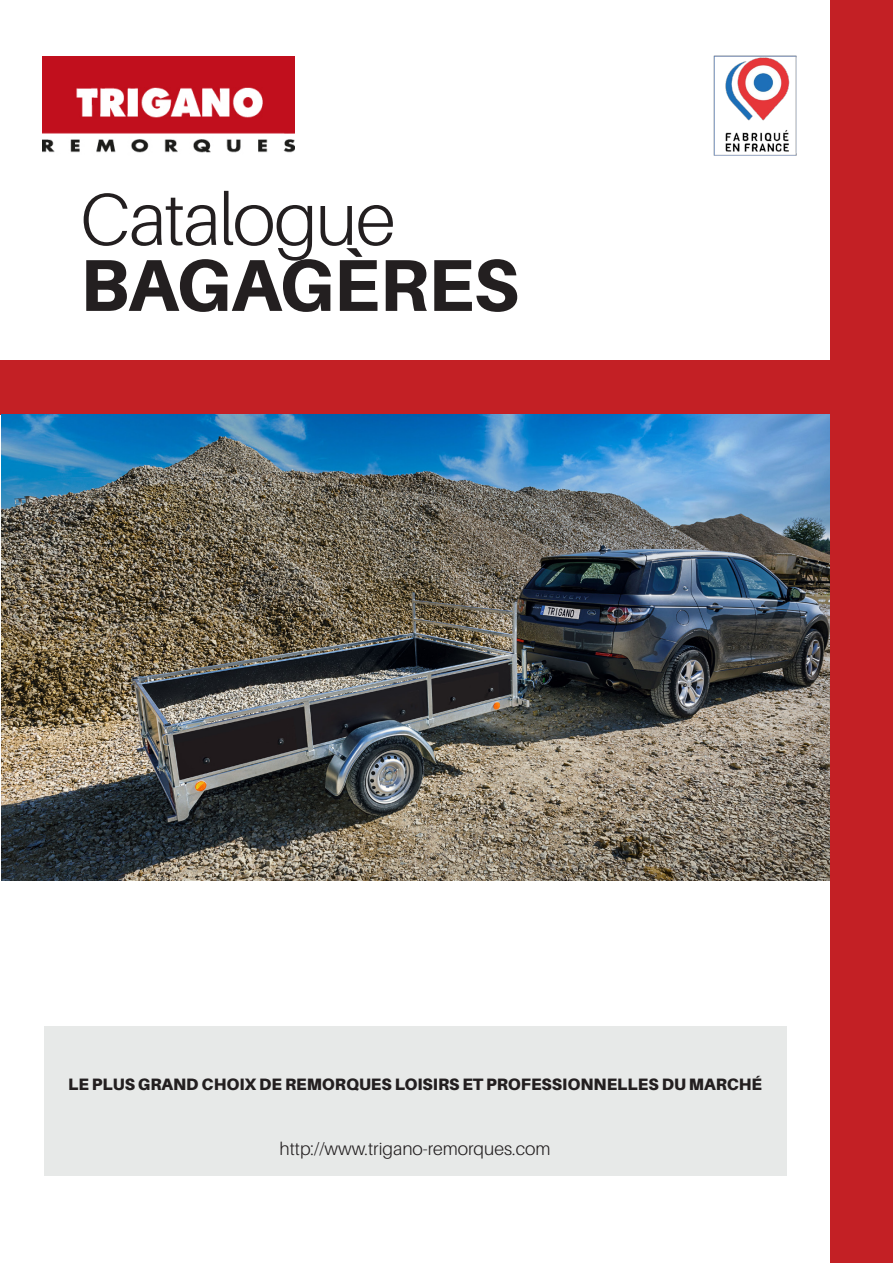
<style>
.page{position:relative;width:893px;height:1263px;background:#fff}
.page>*{position:absolute;margin:0;border:0;box-sizing:border-box;transform-origin:0 0}
.Front_Head_main{font:300 73.5px "Aileron";letter-spacing:-.025em;color:#231f20}
.Front_Head_sub{font:800 73.5px "Aileron";letter-spacing:-.005em;color:#231f20}
.Front_footer_text{font:300 18px "Aileron";color:#231f20}
.Front_footer_title{font:900 16.5px "Aileron";color:#231f20}
</style>
<div class="page">
<div style="left:0;top:360px;width:839px;height:54px;background:#c32025"></div>
<div style="left:44px;top:1026px;width:742px;height:149px;background:#e7e9e8"></div>
<img style="left:43px;top:57px;width:252px;height:96px">
<img style="left:1px;top:414px;width:829px;height:467px">
<div style="left:830px;top:0;width:63px;height:1263px;background:#c32025"></div>
<img style="left:713px;top:55px;width:84px;height:101px">
<p class="Front_Head_main" style="left:80px;top:179px;width:317px">Catalogue</p>
<p class="Front_Head_sub" style="left:80px;top:243px;width:440px">BAGAGÈRES</p>
<p class="Front_footer_title" style="left:68px;top:1075px;width:696px">LE PLUS GRAND CHOIX DE REMORQUES LOISIRS ET PROFESSIONNELLES DU MARCHÉ</p>
<p class="Front_footer_text" style="left:280px;top:1139px;width:273px">http://www.trigano-remorques.com</p>
</div>
